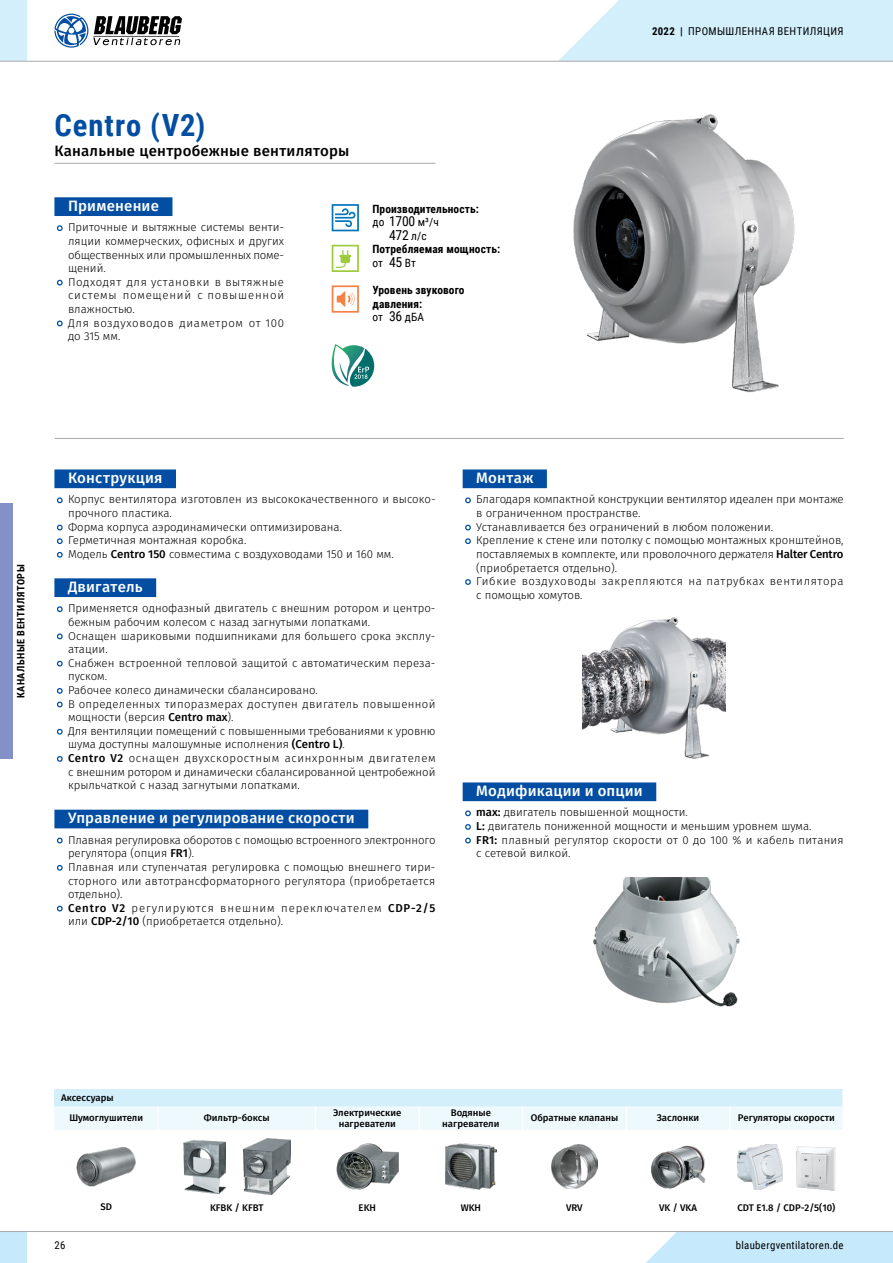
<style>
.page{position:relative;width:893px;height:1263px;background:#fff}
.page>*{position:absolute;margin:0;border:0;box-sizing:border-box;transform-origin:0 0}
.t1{font:700 30.6px "Roboto Condensed";letter-spacing:.03em;color:#034ea2}
.t2{font:500 15px "Fira Sans";letter-spacing:.01em;color:#fff}
.t3{font:500 15px "Fira Sans";letter-spacing:.015em;color:#000}
.t4{font:13.65px "Roboto Condensed";color:#000}
.t5{font:300 11.4px/13.6px "Fira Sans";color:#000}
.t6{font:700 11.4px/13.6px "Roboto Condensed";letter-spacing:.01em;color:#000}
.t7{font:10.8px "Roboto Condensed";letter-spacing:.035em;color:#000}
.t8{font:700 10.2px "Roboto Condensed";letter-spacing:.055em;color:#000}
.t9{font:500 9.6px/10.2px "Fira Sans";color:#000;text-align:center}
.s1{font-weight:400}
.s2{font-weight:400;font-size:13.65px}
.s3{font-size:11.4px}
.s4{font-weight:700}
.s5{font-weight:500}
</style>
<div class="page">
<div style="left:54px;top:469px;width:122px;height:19px;background:#034ea2"></div>
<div style="left:54px;top:578px;width:102px;height:19px;background:#034ea2"></div>
<div style="left:54px;top:810px;width:314px;height:18px;background:#034ea2"></div>
<svg style="left:56px;top:497px;width:7px;height:7px"></svg>
<svg style="left:56px;top:524px;width:7px;height:7px"></svg>
<svg style="left:56px;top:538px;width:7px;height:6px"></svg>
<svg style="left:56px;top:551px;width:7px;height:7px"></svg>
<svg style="left:56px;top:606px;width:7px;height:7px"></svg>
<svg style="left:56px;top:633px;width:7px;height:7px"></svg>
<svg style="left:56px;top:660px;width:7px;height:7px"></svg>
<svg style="left:56px;top:688px;width:7px;height:6px"></svg>
<svg style="left:56px;top:701px;width:7px;height:7px"></svg>
<svg style="left:56px;top:728px;width:7px;height:7px"></svg>
<svg style="left:56px;top:756px;width:7px;height:6px"></svg>
<svg style="left:56px;top:837px;width:7px;height:7px"></svg>
<svg style="left:56px;top:864px;width:7px;height:7px"></svg>
<svg style="left:56px;top:905px;width:7px;height:7px"></svg>
<div style="left:463px;top:469px;width:84px;height:19px;background:#034ea2"></div>
<div style="left:463px;top:782px;width:193px;height:19px;background:#034ea2"></div>
<svg style="left:465px;top:497px;width:6px;height:7px"></svg>
<svg style="left:465px;top:524px;width:6px;height:7px"></svg>
<svg style="left:465px;top:538px;width:6px;height:6px"></svg>
<svg style="left:465px;top:579px;width:6px;height:6px"></svg>
<svg style="left:465px;top:810px;width:6px;height:7px"></svg>
<svg style="left:465px;top:824px;width:6px;height:6px"></svg>
<svg style="left:465px;top:837px;width:6px;height:7px"></svg>
<img style="left:583px;top:617px;width:142px;height:142px">
<img style="left:593px;top:877px;width:147px;height:130px">
<hr style="left:54px;top:163px;width:381px;height:1px;background:#a7a9ac">
<div style="left:54px;top:197px;width:118px;height:19px;background:#034ea2"></div>
<svg style="left:56px;top:225px;width:7px;height:7px"></svg>
<svg style="left:56px;top:279px;width:7px;height:7px"></svg>
<svg style="left:56px;top:320px;width:7px;height:7px"></svg>
<hr style="left:54px;top:438px;width:790px;height:1px;background:#a7a9ac">
<img style="left:573px;top:114px;width:222px;height:279px">
<svg style="left:54px;top:1089px;width:789px;height:41px"></svg>
<img style="left:77px;top:1147px;width:59px;height:40px">
<img style="left:184px;top:1140px;width:42px;height:53px">
<img style="left:243px;top:1138px;width:48px;height:57px">
<img style="left:336px;top:1144px;width:62px;height:45px">
<img style="left:445px;top:1144px;width:52px;height:45px">
<img style="left:551px;top:1145px;width:46px;height:43px">
<img style="left:651px;top:1145px;width:55px;height:43px">
<img style="left:737px;top:1144px;width:45px;height:45px">
<img style="left:796px;top:1146px;width:39px;height:44px">
<svg style="left:332px;top:204px;width:27px;height:27px"></svg>
<svg style="left:332px;top:245px;width:27px;height:27px"></svg>
<svg style="left:332px;top:285px;width:27px;height:28px"></svg>
<svg style="left:331px;top:344px;width:43px;height:43px"></svg>
<div style="left:646px;top:1232px;width:247px;height:31px;background:#c6eafb"></div>
<div style="left:0;top:1231px;width:27px;height:32px;background:#c6eafb"></div>
<hr style="left:0;top:1231px;width:893px;height:1px;background:#a7a9ac">
<div style="left:0;top:0;width:27px;height:61px;background:#d3effc"></div>
<hr style="left:0;top:61px;width:893px;height:1px;background:#a7a9ac">
<svg style="left:558px;top:0;width:335px;height:62px"></svg>
<svg style="left:54px;top:14px;width:128px;height:34px"></svg>
<div style="left:0;top:504px;width:13px;height:255px;background:#8490c8"></div>
<h1 class="t1" style="left:54px;top:104px;width:153px">Centro (V2)</h1>
<h2 class="t3" style="left:54px;top:141px;width:296px">Канальные центробежные вентиляторы</h2>
<h2 class="t2" style="left:68px;top:195px;width:92px">Применение</h2>
<p class="t5" style="left:68px;top:221px;width:218px">Приточные и вытяжные системы венти&shy;ляции коммерческих, офисных и других общественных или промышленных поме&shy;щений.<br>Подходят для установки в вытяжные системы помещений с повышенной влажностью.<br>Для воздуховодов диаметром от 100 до 315 мм.</p>
<p class="t6" style="left:372px;top:201px;width:108px">Производительность: <span class="s1">до</span> <span class="s2">1700</span> <span class="s1">м³/ч</span></p>
<p class="t4" style="left:389px;top:225px;width:39px">472 <span class="s3">л/с</span></p>
<p class="t6" style="left:372px;top:242px;width:129px">Потребляемая мощность: <span class="s1">от</span> <span class="s2">45</span> <span class="s1">Вт</span></p>
<p class="t6" style="left:372px;top:283px;width:94px">Уровень звукового давления:<br><span class="s1">от</span> <span class="s2">36</span> <span class="s1">дБА</span></p>
<p class="t7" style="left:652px;top:23px;width:193px"><span class="s4">2022 |</span> ПРОМЫШЛЕННАЯ ВЕНТИЛЯЦИЯ</p>
<p class="t8" style="left:14px;top:698px;width:135px;rotate:-90deg">КАНАЛЬНЫЕ ВЕНТИЛЯТОРЫ</p>
<h2 class="t2" style="left:68px;top:467px;width:96px">Конструкция</h2>
<p class="t5" style="left:68px;top:493px;width:368px">Корпус вентилятора изготовлен из высококачественного и высоко&shy;прочного пластика.<br>Форма корпуса аэродинамически оптимизирована.<br>Герметичная монтажная коробка.<br>Модель <span class="s5">Centro 150</span> совместима с воздуховодами 150 и 160 мм.</p>
<h2 class="t2" style="left:68px;top:576px;width:76px">Двигатель</h2>
<p class="t5" style="left:68px;top:602px;width:369px">Применяется однофазный двигатель с внешним ротором и центро&shy;бежным рабочим колесом с назад загнутыми лопатками.<br>Оснащен шариковыми подшипниками для большего срока эксплу&shy;атации.<br>Снабжен встроенной тепловой защитой с автоматическим переза&shy;пуском.<br>Рабочее колесо динамически сбалансировано.<br>В определенных типоразмерах доступен двигатель повышенной мощности (версия <span class="s5">Centro max</span>).<br>Для вентиляции помещений с повышенными требованиями к уровню шума доступны малошумные исполнения <span class="s5">(Centro L)</span>.<br><span class="s5">Centro V2</span> оснащен двухскоростным асинхронным двигателем с внешним ротором и динамически сбалансированной центробежной крыльчаткой с назад загнутыми лопатками.</p>
<h2 class="t2" style="left:68px;top:807px;width:288px">Управление и регулирование скорости</h2>
<p class="t5" style="left:68px;top:834px;width:369px">Плавная регулировка оборотов с помощью встроенного электронного регулятора (опция <span class="s5">FR1</span>).<br>Плавная или ступенчатая регулировка с помощью внешнего тири&shy;сторного или автотрансформаторного регулятора (приобретается отдельно).<br><span class="s5">Centro V2</span> регулируются внешним переключателем <span class="s5">CDP-2/5 </span>или <span class="s5">CDP‑2/10</span> (приобретается отдельно).</p>
<h2 class="t2" style="left:476px;top:467px;width:59px">Монтаж</h2>
<p class="t5" style="left:476px;top:493px;width:369px">Благодаря компактной конструкции вентилятор идеален при монтаже в ограниченном пространстве.<br>Устанавливается без ограничений в любом положении.<br>Крепление к стене или потолку с помощью монтажных кронштейнов, поставляемых в комплекте, или проволочного держателя <span class="s5">Halter Сentro </span>(приобретается отдельно).<br>Гибкие воздуховоды закрепляются на патрубках вентилятора с помощью хомутов.</p>
<h2 class="t2" style="left:476px;top:780px;width:168px">Модификации и опции</h2>
<p class="t5" style="left:476px;top:806px;width:369px"><span class="s5">max:</span> двигатель повышенной мощности.<br><span class="s5">L:</span> двигатель пониженной мощности и меньшим уровнем шума.<br><span class="s5">FR1:</span> плавный регулятор скорости от 0 до 100 % и кабель питания с сетевой вилкой.</p>
<p class="t9" style="left:69px;top:1088px;width:75px;line-height:20.2px;text-align:left;text-indent:-8px">Аксессуары<br>Шумоглушители</p>
<p class="t9" style="left:204px;top:1114px;width:67px">Фильтр-боксы</p>
<p class="t9" style="left:333px;top:1109px;width:70px">Электрические нагреватели</p>
<p class="t9" style="left:442px;top:1109px;width:59px">Водяные нагреватели</p>
<p class="t9" style="left:531px;top:1114px;width:89px">Обратные клапаны</p>
<p class="t9" style="left:657px;top:1114px;width:44px">Заслонки</p>
<p class="t9" style="left:738px;top:1114px;width:99px">Регуляторы скорости</p>
<p class="t9" style="left:100px;top:1202px;width:13px">SD</p>
<p class="t9" style="left:210px;top:1203px;width:55px">KFBK / KFBT</p>
<p class="t9" style="left:359px;top:1203px;width:19px">EKH</p>
<p class="t9" style="left:461px;top:1203px;width:22px">WKH</p>
<p class="t9" style="left:566px;top:1203px;width:18px">VRV</p>
<p class="t9" style="left:659px;top:1203px;width:39px">VK / VKA</p>
<p class="t9" style="left:737px;top:1203px;width:99px">CDT E1.8 / CDP-2/5(10)</p>
<p class="t7" style="left:54px;top:1238px;width:12px">26</p>
<p class="t7" style="left:736px;top:1238px;width:109px">blaubergventilatoren.de</p>
</div>
